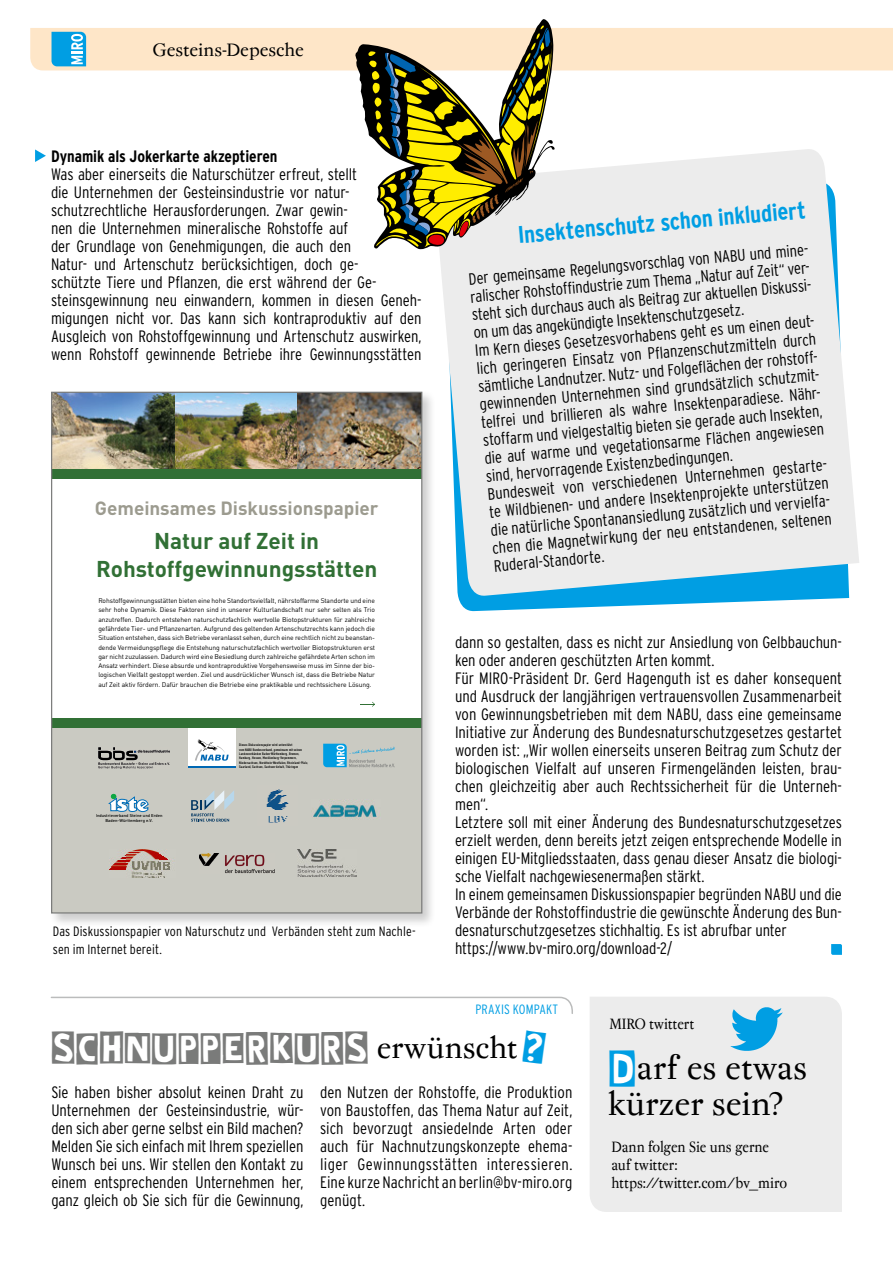
<style>
.page{position:relative;width:893px;height:1263px;background:#fff}
.page>*{position:absolute;margin:0;border:0;box-sizing:border-box;transform-origin:0 0}
.Über_klein{font:32.7px/36px "Regent Pro";color:#000}
.Überschrift{font:30px "Linotype Cutter";letter-spacing:-.005em;color:#7a7b7a}
.grund{font:700 condensed 24px "Interstate";color:#009ee3}
.t1{font:700 22.65px/27.5px "DIN";color:#317035;text-align:center}
.t2{font:700 18.9px "DIN";color:#9c9b8f}
.t3{font:18px "Regent Pro";letter-spacing:-.005em;color:#000}
.grund-2{font:300 condensed 16.5px/18px "Interstate";letter-spacing:-.005em;color:#000;text-align:justify}
.grund-3{font:700 condensed 16.5px "Interstate";letter-spacing:-.005em;color:#000}
.Editorial{font:15px "Regent Pro";color:#000;scale:.9 1}
.BU{font:300 condensed 13.5px/18px "Interstate";letter-spacing:.01em;color:#000}
.grund-4{font:300 condensed 13.5px "Interstate";letter-spacing:.01em;color:#009ee3}
.t4{font:6.75px/9.3px "DIN";letter-spacing:-.01em;color:#000;text-align:justify}
.t5{font:500 4.2px/5.1px "DIN";letter-spacing:.01em;color:#000;text-align:center}
.t6{font:3.6px/4.2px "DIN Condensed";letter-spacing:.01em;color:#000}
.s1{font-family:"Regent Pro";color:#000}
.s2{font-family:"Linotype Cutter";color:#009ee3}
</style>
<div class="page">
<svg style="left:458px;top:597px;width:391px;height:15px"></svg>
<svg style="left:439px;top:247px;width:420px;height:350px;background:#dfe8ec"></svg>
<svg style="left:50px;top:996px;width:523px;height:18px"></svg>
<div style="left:590px;top:997px;width:252px;height:215px;background:#ececec"></div>
<div style="left:611px;top:1052px;width:22px;height:33px;background:#fff"></div>
<img style="left:730px;top:1007px;width:53px;height:43px">
<div style="left:49px;top:389px;width:388px;height:539px;background:#000;opacity:.2"></div>
<div style="left:52px;top:392px;width:370px;height:521px;background:#fff"></div>
<div style="left:52px;top:723px;width:370px;height:190px;background:#cacac2"></div>
<img style="left:53px;top:394px;width:123px;height:75px">
<img style="left:297px;top:394px;width:123px;height:75px">
<img style="left:176px;top:394px;width:121px;height:75px">
<div style="left:52px;top:469px;width:370px;height:10px;background:#317035"></div>
<svg style="left:109px;top:794px;width:39px;height:18px"></svg>
<svg style="left:191px;top:791px;width:43px;height:30px"></svg>
<svg style="left:323px;top:744px;width:72px;height:23px"></svg>
<svg style="left:361px;top:702px;width:14px;height:5px"></svg>
<img style="left:313px;top:800px;width:64px;height:20px">
<img style="left:199px;top:853px;width:75px;height:21px">
<img style="left:110px;top:849px;width:61px;height:28px">
<img style="left:266px;top:789px;width:23px;height:34px">
<img style="left:298px;top:849px;width:58px;height:28px">
<img style="left:98px;top:747px;width:71px;height:22px">
<div style="left:188px;top:728px;width:48px;height:38px;background:#fff"></div>
<svg style="left:195px;top:739px;width:34px;height:22px"></svg>
<hr style="left:188px;top:766px;width:48px;height:2px;background:#0068b4">
<div style="left:52px;top:718px;width:370px;height:10px;background:#317035"></div>
<svg style="left:831px;top:944px;width:11px;height:11px"></svg>
<svg style="left:374px;top:19px;width:181px;height:231px"></svg>
<svg style="left:30px;top:25px;width:863px;height:222px"></svg>
<p class="t3" style="left:153px;top:39px;width:153px">Gesteins-Depesche</p>
<p class="grund-3" style="left:51px;top:147px;width:228px">Dynamik als Jokerkarte akzeptieren</p>
<p class="grund-2" style="left:51px;top:165px;width:372px;text-align:left">Was aber einerseits die Naturschützer erfreut, stellt<br>die Unternehmen der Gesteinsindustrie vor natur&shy;schutzrechtliche Herausforderungen. Zwar gewin-<br>nen die Unternehmen mineralische Rohstoffe auf<br>der Grundlage von Genehmigungen, die auch den<br>Natur- und Artenschutz berücksichtigen, doch ge-<br>schützte Tiere und Pflanzen, die erst während der Ge&shy;steinsgewinnung neu einwandern, kommen in diesen Geneh&shy;migungen nicht vor. Das kann sich kontraproduktiv auf den Ausgleich von Rohstoffgewinnung und Artenschutz auswirken, wenn Rohstoff gewinnende Betriebe ihre Gewinnungsstätten</p>
<p class="t2" style="left:95px;top:496px;width:285px">Gemeinsames Diskussionspapier</p>
<p class="t1" style="left:96px;top:526px;width:283px">Natur auf Zeit in<br>Rohstoffgewinnungsstätten</p>
<p class="t4" style="left:98px;top:596px;width:278px">Rohstoffgewinnungsstätten bieten eine hohe Standortsvielfalt, nährstoffarme Standorte und eine sehr hohe Dynamik. Diese Faktoren sind in unserer Kulturlandschaft nur sehr selten als Trio anzutreffen. Dadurch entstehen naturschutzfachlich wertvolle Biotopstrukturen für zahlreiche gefährdete Tier- und Pflanzenarten. Aufgrund des geltenden Artenschutzrechts kann jedoch die Situation entstehen, dass sich Betriebe veranlasst sehen, durch eine rechtlich nicht zu beanstan&shy;dende Vermeidungspflege die Entstehung naturschutzfachlich wertvoller Biotopstrukturen erst gar nicht zuzulassen. Dadurch wird eine Besiedlung durch zahlreiche gefährdete Arten schon im Ansatz verhindert. Diese absurde und kontraproduktive Vorgehensweise muss im Sinne der bio&shy;logischen Vielfalt gestoppt werden. Ziel und ausdrücklicher Wunsch ist, dass die Betriebe Natur auf Zeit aktiv fördern. Dafür brauchen die Betriebe eine praktikable und rechtssichere Lösung.</p>
<p class="t5" style="left:96px;top:813px;width:68px">Industrieverband Steine und Erden<br>Baden-Württemberg e.V.</p>
<p class="t6" style="left:239px;top:743px;width:70px">Dieses Diskussionspapier wird unterstützt<br>vom NABU Bundesverband, gemeinsam mit seinen Landesverbänden Baden-Württemberg, Bremen, Hamburg, Hessen, Mecklenburg-Vorpommern, Niedersachsen, Nordrhein-Westfalen, Rheinland-Pfalz, Saarland, Sachsen, Sachsen-Anhalt, Thüringen</p>
<p class="BU" style="left:53px;top:922px;width:364px">Das Diskussionspapier von Naturschutz und Verbänden steht zum Nachle&shy;sen im Internet bereit.</p>
<p class="grund" style="left:517px;top:221px;width:290px;rotate:-5deg">Insektenschutz schon inkludiert</p>
<p class="grund-2" style="left:468px;top:270px;width:346px;rotate:-5deg">Der gemeinsame Regelungsvorschlag von NABU und mine&shy;ralischer Rohstoffi ndustrie zum Thema „Natur auf Zeit“ ver&shy;steht sich durchaus auch als Beitrag zur aktuellen Diskussi&shy;on um das angekündigte Insektenschutzgesetz.</p>
<p class="grund-2" style="left:474px;top:341px;width:346px;text-align:left;rotate:-5deg">Im Kern dieses Gesetzesvorhabens geht es um einen deut&shy;lich geringeren Einsatz von Pfl anzenschutzmitteln durch sämtliche Landnutzer. Nutz- und Folgefl ächen der rohstoff&shy;gewinnenden Unternehmen sind grundsätzlich schutzmit&shy;telfrei und brillieren als wahre Insektenparadiese. Nähr&shy;stoffarm und vielgestaltig bieten sie gerade auch Insekten, die auf warme und vegetationsarme Flächen angewiesen sind, hervorragende Existenzbedingungen.</p>
<p class="grund-2" style="left:487px;top:485px;width:346px;text-align:left;rotate:-5deg">Bundesweit von verschiedenen Unternehmen gestarte&shy;te Wildbienen- und andere Insektenprojekte unterstützen die natürliche Spontanansiedlung zusätzlich und vervielfa&shy;chen die Magnetwirkung der neu entstandenen, seltenen Ruderal-Standorte.</p>
<p class="grund-2" style="left:455px;top:633px;width:388px">dann so gestalten, dass es nicht zur Ansiedlung von Gelbbauchun&shy;ken oder anderen geschützten Arten kommt.</p>
<p class="grund-2" style="left:455px;top:669px;width:388px">Für MIRO-Präsident Dr. Gerd Hagenguth ist es daher konsequent und Ausdruck der langjährigen vertrauensvollen Zusammenarbeit von Gewinnungsbetrieben mit dem NABU, dass eine gemeinsame Initiative zur Änderung des Bundesnaturschutzgesetzes gestartet worden ist: „Wir wollen einerseits unseren Beitrag zum Schutz der biologischen Vielfalt auf unseren Firmengeländen leisten, brau&shy;chen gleichzeitig aber auch Rechtssicherheit für die Unterneh&shy;men“.</p>
<p class="grund-2" style="left:455px;top:813px;width:388px">Letztere soll mit einer Änderung des Bundesnaturschutzgesetzes erzielt werden, denn bereits jetzt zeigen entsprechende Modelle in einigen EU-Mitgliedsstaaten, dass genau dieser Ansatz die biologi&shy;sche Vielfalt nachgewiesenermaßen stärkt.</p>
<p class="grund-2" style="left:455px;top:885px;width:388px">In einem gemeinsamen Diskussionspapier begründen NABU und die Verbände der Rohstoffindustrie die gewünschte Änderung des Bun&shy;desnaturschutzgesetzes stichhaltig. Es ist abrufbar unter</p>
<p class="grund-2" style="left:455px;top:939px;width:219px">https://www.bv-miro.org/download-2/</p>
<p class="grund-4" style="left:475px;top:1001px;width:84px">PRAXIS KOMPAKT</p>
<p class="Überschrift" style="left:51px;top:1035px;width:468px">SCHNUPPERKURS <span class="s1">erwünscht</span></p>
<p class="grund-2" style="left:51px;top:1083px;width:254px">Sie haben bisher absolut keinen Draht zu Unternehmen der Gesteinsindustrie, wür&shy;den sich aber gerne selbst ein Bild machen?<br>Melden Sie sich einfach mit Ihrem speziellen Wunsch bei uns. Wir stellen den Kontakt zu einem entsprechenden Unternehmen her, ganz gleich ob Sie sich für die Gewinnung,</p>
<p class="grund-2" style="left:320px;top:1083px;width:254px">den Nutzen der Rohstoffe, die Produktion von Baustoffen, das Thema Natur auf Zeit, sich bevorzugt ansiedelnde Arten oder auch für Nachnutzungskonzepte ehema&shy;liger Gewinnungsstätten interessieren.<br>Eine kurze Nachricht an berlin@bv-miro.org genügt.</p>
<p class="Editorial" style="left:610px;top:1015px;width:96px">MIRO twittert</p>
<p class="Über_klein" style="left:608px;top:1051px;width:201px"><span class="s2">D</span>arf es etwas kürzer sein?</p>
<p class="Editorial" style="left:611px;top:1138px;width:177px">Dann folgen Sie uns gerne</p>
<p class="Editorial" style="left:611px;top:1156px;width:75px">auf twitter:</p>
<p class="Editorial" style="left:611px;top:1174px;width:197px">https://twitter.com/bv_miro</p>
</div>
